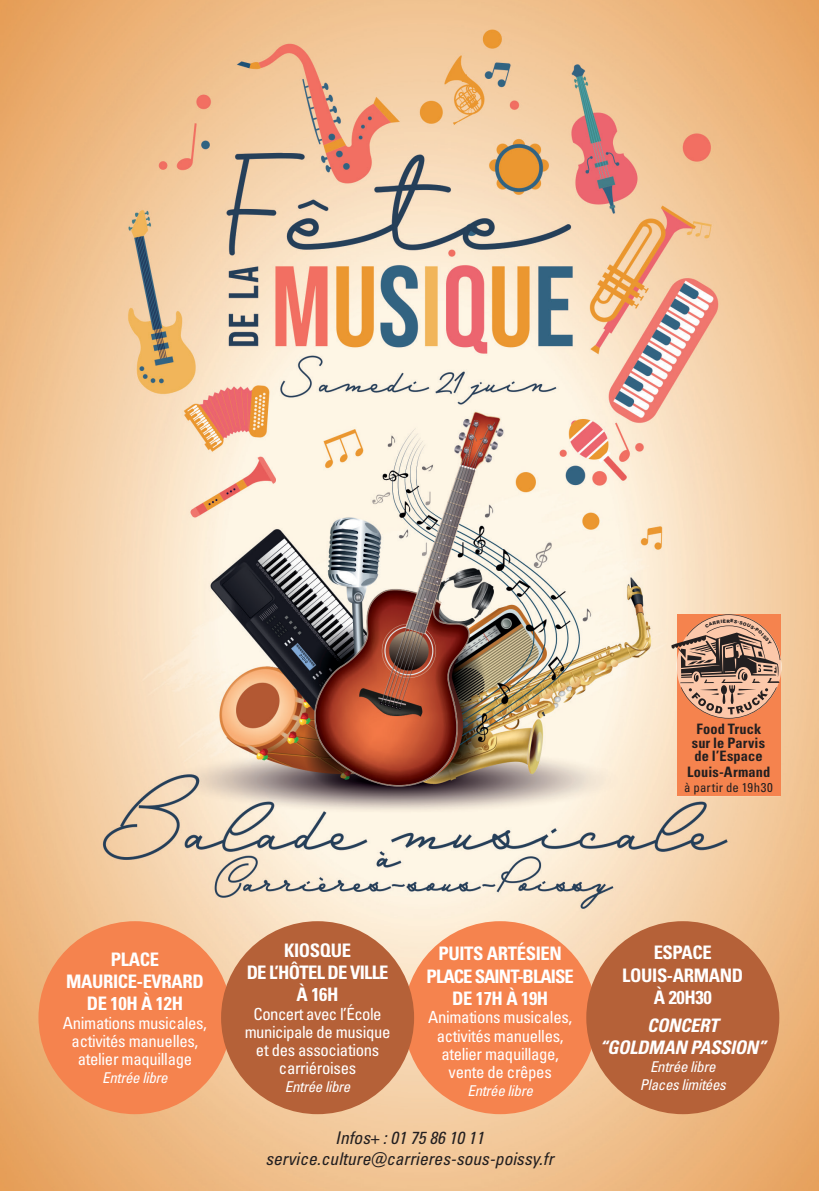
<style>
.page{position:relative;width:819px;height:1191px;background:#fff}
.page>*{position:absolute;margin:0;border:0;box-sizing:border-box;transform-origin:0 0}
.t1{font:700 condensed 18.55px/22.4px "Univers LT Pro";letter-spacing:-.02em;color:#fff;text-align:center}
.t2{font:700 condensed 18.55px/22.4px "Univers LT Pro";letter-spacing:-.04em;color:#fff;text-align:center}
.t3{font:italic 700 condensed 18.55px/22.4px "Univers LT Pro";letter-spacing:-.02em;color:#fff;text-align:center}
.t4{font:italic condensed 17.5px/21px "Univers LT Pro";color:#231f20;text-align:center}
.t5{font:condensed 16.8px/18.2px "Univers LT Pro";letter-spacing:-.02em;color:#fff;text-align:center}
.t6{font:italic condensed 14.88px/17.8px "Univers LT Pro";letter-spacing:-.02em;color:#fff;text-align:center}
.t7{font:700 condensed 14.35px/13.7px "Univers LT Pro";letter-spacing:.005em;color:#231f20;text-align:center}
.t8{font:condensed 12.78px "Univers LT Pro";letter-spacing:.03em;color:#231f20}
.t9{font:900 4.55px "Arial";color:#231f20}
</style>
<div class="page">
<img style="left:0;top:0;width:819px;height:1191px">
<div style="left:38px;top:921px;width:193px;height:193px;background:#f5834e;border-radius:50%"></div>
<div style="left:403px;top:921px;width:193px;height:193px;background:#f5834e;border-radius:50%"></div>
<div style="left:586px;top:921px;width:193px;height:193px;background:#b56138;border-radius:50%"></div>
<div style="left:221px;top:921px;width:193px;height:193px;background:#b56138;border-radius:50%"></div>
<div style="left:677px;top:614px;width:103px;height:182px;background:#f5834e"></div>
<svg style="left:671px;top:614px;width:109px;height:104px"></svg>
<p class="t9" style="left:726px;top:617px;width:5px">R</p>
<p class="t7" style="left:691px;top:722px;width:75px">Food Truck sur le Parvis de l’Espace</p>
<p class="t7" style="left:687px;top:764px;width:85px">Louis-Armand</p>
<p class="t8" style="left:684px;top:779px;width:90px">à partir de 19h30</p>
<p class="t1" style="left:66px;top:947px;width:139px">PLACE<br>MAURICE-EVRARD<br>DE 10H À 12H</p>
<p class="t5" style="left:63px;top:1013px;width:145px">Animations musicales, activités manuelles, atelier maquillage</p>
<p class="t6" style="left:102px;top:1068px;width:67px">Entrée libre</p>
<p class="t1" style="left:426px;top:942px;width:149px">PUITS ARTÉSIEN<br>PLACE SAINT-BLAISE<br>DE 17H À 19H</p>
<p class="t5" style="left:428px;top:1007px;width:145px">Animations musicales, activités manuelles, atelier maquillage, vente de crêpes</p>
<p class="t6" style="left:467px;top:1081px;width:67px">Entrée libre</p>
<p class="t2" style="left:247px;top:938px;width:143px">KIOSQUE<br>DE L’HÔTEL DE VILLE<br>À 16H</p>
<p class="t5" style="left:245px;top:1004px;width:147px">Concert avec l’École municipale de musique et des associations carriéroises</p>
<p class="t6" style="left:285px;top:1077px;width:67px">Entrée libre</p>
<p class="t4" style="left:265px;top:1126px;width:289px">Infos+ : 01 75 86 10 11 service.culture@carrieres-sous-poissy.fr</p>
<p class="t1" style="left:622px;top:941px;width:122px">ESPACE<br>LOUIS-ARMAND<br>À 20H30</p>
<p class="t3" style="left:599px;top:1013px;width:168px">CONCERT<br>“GOLDMAN PASSION”</p>
<p class="t6" style="left:639px;top:1057px;width:87px">Entrée libre<br>Places limitées</p>
</div>
